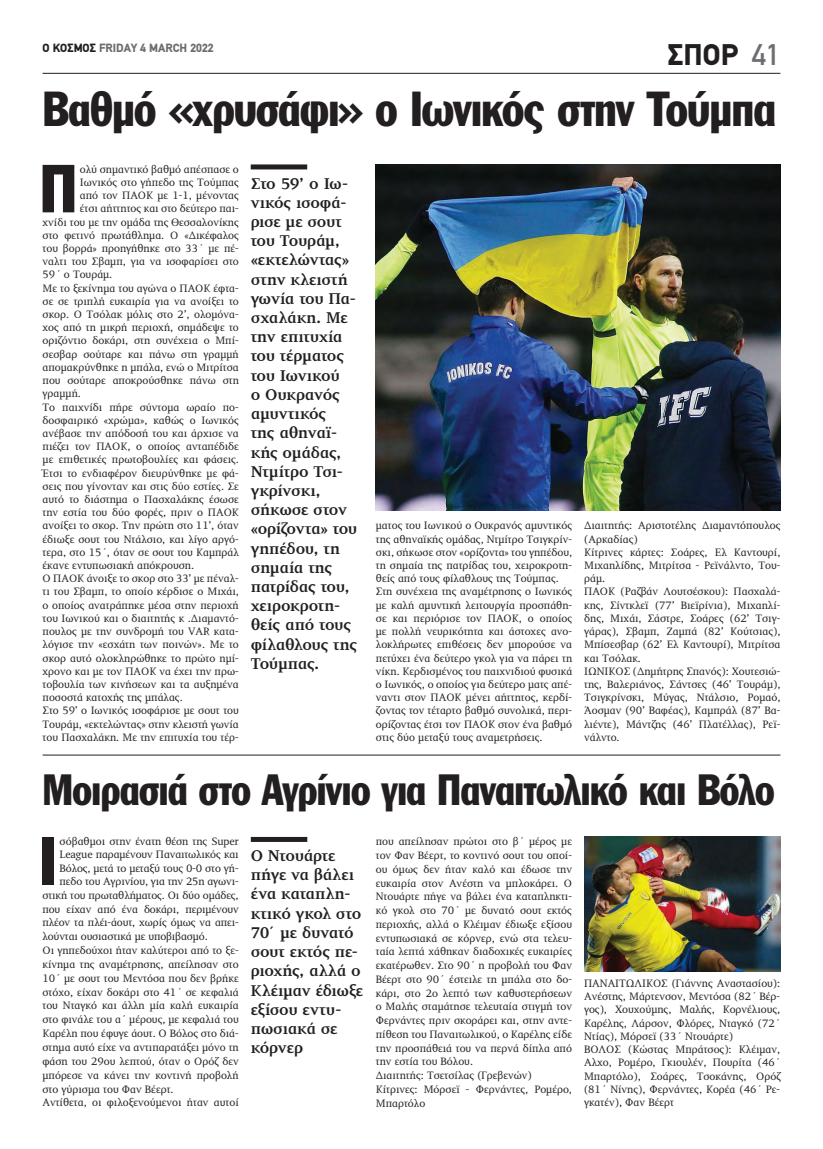
<style>
.page{position:relative;width:823px;height:1149px;background:#fff}
.page>*{position:absolute;margin:0;border:0;box-sizing:border-box;transform-origin:0 0}
.t1{font:66.6px "Franklin Gothic Greek Cond";color:#231f20}
.t2{font:48.3px "Franklin Gothic Greek Cond";letter-spacing:-.02em;color:#231f20}
.t3{font:43px "Franklin Gothic Greek Cond";letter-spacing:-.015em;color:#231f20}
.t4{font:900 30px "PF Din Text";color:#231f20}
.t5{font:700 16px/19.2px "PF Diplomat";letter-spacing:-.015em;color:#231f20}
.t6{font:900 12px "PF Din Text";color:#6c6d70}
.t7{font:11px/13.2px "PF Diplomat";color:#231f20}
.s1{color:#231f20}
.s2{font-weight:500;color:#6c6d70}
</style>
<div class="page">
<hr style="left:43px;top:73px;width:737px;height:1px;background:#231f20">
<div style="left:251px;top:836px;width:56px;height:5px;background:#231f20"></div>
<div style="left:250px;top:164px;width:57px;height:5px;background:#231f20"></div>
<img style="left:375px;top:164px;width:404px;height:346px">
<img style="left:584px;top:836px;width:195px;height:135px">
<hr style="left:43px;top:754px;width:737px;height:1px;background:#231f20">
<p class="t6" style="left:43px;top:40px;width:172px"><span class="s1">Ο ΚΟΣΜΟΣ</span> FRIDAY 4 MARCH 2022</p>
<h3 class="t4" style="left:667px;top:37px;width:114px">ΣΠΟΡ <span class="s2">41</span></h3>
<h2 class="t2" style="left:43px;top:81px;width:734px">Βαθμό «χρυσάφι» ο Ιωνικός στην Τούμπα</h2>
<h1 class="t1" style="left:40px;top:151px;width:39px">Π</h1>
<p class="t7" style="left:80px;top:163px;width:160px">ολύ σημαντικό βαθμό απέσπασε ο</p>
<p class="t7" style="left:80px;top:176px;width:160px">Ιωνικός στο γήπεδο της Τούμπας</p>
<p class="t7" style="left:80px;top:189px;width:160px">από τον ΠΑΟΚ με 1-1, μένοντας</p>
<p class="t7" style="left:80px;top:202px;width:160px">έτσι αήττητος και στο δεύτερο παι-</p>
<p class="t7" style="left:43px;top:215px;width:198px">χνίδι του με την ομάδα της Θεσσαλονίκης</p>
<p class="t7" style="left:43px;top:229px;width:198px">στο φετινό πρωτάθλημα. Ο «Δικέφαλος</p>
<p class="t7" style="left:43px;top:242px;width:198px">του βορρά» προηγήθηκε στο 33΄ με πέ-</p>
<p class="t7" style="left:43px;top:255px;width:198px">ναλτι του Σβαμπ, για να ισοφαρίσει στο</p>
<p class="t7" style="left:43px;top:268px;width:71px">59΄ ο Τουράμ.</p>
<p class="t7" style="left:43px;top:281px;width:198px">Με το ξεκίνημα του αγώνα ο ΠΑΟΚ έφτα-</p>
<p class="t7" style="left:43px;top:295px;width:198px">σε σε τριπλή ευκαιρία για να ανοίξει το</p>
<p class="t7" style="left:43px;top:308px;width:198px">σκορ. Ο Τσόλακ μόλις στο 2’, ολομόνα-</p>
<p class="t7" style="left:43px;top:321px;width:198px">χος από τη μικρή περιοχή, σημάδεψε το</p>
<p class="t7" style="left:43px;top:334px;width:198px">οριζόντιο δοκάρι, στη συνέχεια ο Μπί-</p>
<p class="t7" style="left:43px;top:347px;width:198px">σεσβαρ σούταρε και πάνω στη γραμμή</p>
<p class="t7" style="left:43px;top:361px;width:198px">απομακρύνθηκε η μπάλα, ενώ ο Μιτρίτσα</p>
<p class="t7" style="left:43px;top:374px;width:198px">που σούταρε αποκρούσθηκε πάνω στη</p>
<p class="t7" style="left:43px;top:387px;width:40px">γραμμή.</p>
<p class="t7" style="left:43px;top:400px;width:198px">Το παιχνίδι πήρε σύντομα ωραίο πο-</p>
<p class="t7" style="left:43px;top:413px;width:198px">δοσφαιρικό «χρώμα», καθώς ο Ιωνικός</p>
<p class="t7" style="left:43px;top:427px;width:198px">ανέβασε την απόδοσή του και άρχισε να</p>
<p class="t7" style="left:43px;top:440px;width:198px">πιέζει τον ΠΑΟΚ, ο οποίος ανταπέδιδε</p>
<p class="t7" style="left:43px;top:453px;width:198px">με επιθετικές πρωτοβουλίες και φάσεις.</p>
<p class="t7" style="left:43px;top:466px;width:198px">Έτσι το ενδιαφέρον διευρύνθηκε με φά-</p>
<p class="t7" style="left:43px;top:479px;width:198px">σεις που γίνονταν και στις δύο εστίες. Σε</p>
<p class="t7" style="left:43px;top:493px;width:198px">αυτό το διάστημα ο Πασχαλάκης έσωσε</p>
<p class="t7" style="left:43px;top:506px;width:198px">την εστία του δύο φορές, πριν ο ΠΑΟΚ</p>
<p class="t7" style="left:43px;top:519px;width:198px">ανοίξει το σκορ. Την πρώτη στο 11’, όταν</p>
<p class="t7" style="left:43px;top:532px;width:198px">έδιωξε σουτ του Ντάλσιο, και λίγο αργό-</p>
<p class="t7" style="left:43px;top:545px;width:198px">τερα, στο 15΄, όταν σε σουτ του Καμπράλ</p>
<p class="t7" style="left:43px;top:559px;width:153px">έκανε εντυπωσιακή απόκρουση.</p>
<p class="t7" style="left:43px;top:572px;width:198px">Ο ΠΑΟΚ άνοιξε το σκορ στο 33’ με πέναλ-</p>
<p class="t7" style="left:43px;top:585px;width:198px">τι του Σβαμπ, το οποίο κέρδισε ο Μιχάι,</p>
<p class="t7" style="left:43px;top:598px;width:198px">ο οποίος ανατράπηκε μέσα στην περιοχή</p>
<p class="t7" style="left:43px;top:611px;width:198px">του Ιωνικού και ο διαιτητής κ .Διαμαντό-</p>
<p class="t7" style="left:43px;top:625px;width:198px">πουλος με την συνδρομή του VAR κατα-</p>
<p class="t7" style="left:43px;top:638px;width:198px">λόγισε την «εσχάτη των ποινών». Με το</p>
<p class="t7" style="left:43px;top:651px;width:198px">σκορ αυτό ολοκληρώθηκε το πρώτο ημί-</p>
<p class="t7" style="left:43px;top:664px;width:198px">χρονο και με τον ΠΑΟΚ να έχει την πρω-</p>
<p class="t7" style="left:43px;top:677px;width:198px">τοβουλία των κινήσεων και τα αυξημένα</p>
<p class="t7" style="left:43px;top:691px;width:141px">ποσοστά κατοχής της μπάλας.</p>
<p class="t7" style="left:43px;top:704px;width:198px">Στο 59’ ο Ιωνικός ισοφάρισε με σουτ του</p>
<p class="t7" style="left:43px;top:717px;width:198px">Τουράμ, «εκτελώντας» στην κλειστή γωνία</p>
<p class="t7" style="left:43px;top:730px;width:198px">του Πασχαλάκη. Με την επιτυχία του τέρ-</p>
<p class="t5" style="left:250px;top:174px;width:108px">Στο 59’ ο Ιω&shy;νικός ισοφά&shy;ρισε με σουτ του Τουράμ, «εκτελώντας» στην κλειστή γωνία του Πα&shy;σχαλάκη. Με την επιτυχία του τέρματος του Ιωνικού<br>ο Ουκρανός αμυντικός<br>της αθηναϊ&shy;κής ομάδας,<br>Ντμίτρο Τσι&shy;γκρίνσκι, σήκωσε στον «ορίζοντα» του γηπέδου, τη σημαία της πατρίδας του, χειροκροτη&shy;θείς από τους φίλαθλους της<br>Τούμπας.</p>
<p class="t7" style="left:375px;top:519px;width:198px">ματος του Ιωνικού ο Ουκρανός αμυντικός της αθηναϊκής ομάδας, Ντμίτρο Τσιγκρίν&shy;σκι, σήκωσε στον «ορίζοντα» του γηπέδου, τη σημαία της πατρίδας του, χειροκροτη&shy;θείς από τους φίλαθλους της Τούμπας.<br>Στη συνέχεια της αναμέτρησης ο Ιωνικός με καλή αμυντική λειτουργία προσπάθη&shy;σε και περιόρισε τον ΠΑΟΚ, ο οποίος με πολλή νευρικότητα και άστοχες ανο&shy;λοκλήρωτες επιθέσεις δεν μπορούσε να πετύχει ένα δεύτερο γκολ για να πάρει τη νίκη. Κερδισμένος του παιχνιδιού φυσικά ο Ιωνικός, ο οποίος για δεύτερο ματς απέ&shy;ναντι στον ΠΑΟΚ μένει αήττητος, κερδί&shy;ζοντας τον τέταρτο βαθμό συνολικά, περι&shy;ορίζοντας έτσι τον ΠΑΟΚ στον ένα βαθμό στις δύο μεταξύ τους αναμετρήσεις.</p>
<p class="t7" style="left:584px;top:519px;width:198px">Διαιτητής: Αριστοτέλης Διαμαντόπουλος (Αρκαδίας)<br>Κίτρινες κάρτες: Σοάρες, Ελ Καντουρί,<br>Μιχαηλίδης, Μιτρίτσα - Ρεϊνάλντο, Του&shy;ράμ.<br>ΠΑΟΚ (Ραζβάν Λουτσέσκου): Πασχαλά&shy;κης, Σίντκλεϊ (77’ Βιεϊρίνια), Μιχαηλί&shy;δης, Μιχάι, Σάστρε, Σοάρες (62’ Τσιγ&shy;γάρας), Σβαμπ, Ζαμπά (82’ Κούτσιας),<br>Μπίσεσβαρ (62’ Ελ Καντουρί), Μιτρίτσα και Τσόλακ.<br>ΙΩΝΙΚΟΣ (Δημήτρης Σπανός): Χουτεσιώ&shy;της, Βαλεριάνος, Σάντσες (46’ Τουράμ),<br>Τσιγκρίνσκι, Μύγας, Ντάλσιο, Ρομαό,<br>Άοσμαν (90’ Βαφέας), Καμπράλ (87’ Βα&shy;λιέντε), Μάντζης (46’ Πλατέλλας), Ρεϊ&shy;νάλντο.</p>
<h3 class="t3" style="left:43px;top:765px;width:733px">Μοιρασιά στο Αγρίνιο για Παναιτωλικό και Βόλο</h3>
<p class="t7" style="left:375px;top:834px;width:198px;line-height:13.7px">που απείλησαν πρώτοι στο β΄ μέρος με τον Φαν Βέερτ, το κοντινό σουτ του οποί&shy;ου όμως δεν ήταν καλό και έδωσε την ευκαιρία στον Ανέστη να μπλοκάρει. Ο Ντουάρτε πήγε να βάλει ένα καταπληκτι&shy;κό γκολ στο 70΄ με δυνατό σουτ εκτός περιοχής, αλλά ο Κλέιμαν έδιωξε εξίσου εντυπωσιακά σε κόρνερ, ενώ στα τελευ&shy;ταία λεπτά χάθηκαν διαδοχικές ευκαιρίες εκατέρωθεν. Στο 90΄ η προβολή του Φαν Βέερτ στο 90΄ έστειλε τη μπάλα στο δο&shy;κάρι, στο 2ο λεπτό των καθυστερήσεων ο Μαλής σταμάτησε τελευταία στιγμή τον Φερνάντες πριν σκοράρει και, στην αντε&shy;πίθεση του Παναιτωλικού, ο Καρέλης είδε την προσπάθειά του να περνά δίπλα από την εστία του Βόλου.<br>Διαιτητής: Τσετσίλας (Γρεβενών)<br>Κίτρινες: Μόρσεϊ - Φερνάντες, Ρομέρο, Μπαρτόλο</p>
<h1 class="t1" style="left:39px;top:823px;width:19px">Ι</h1>
<p class="t7" style="left:60px;top:834px;width:180px">σόβαθμοι στην ένατη θέση της Super</p>
<h3 class="t5" style="left:251px;top:846px;width:114px">Ο Ντουάρτε πήγε να βάλει ένα καταπλη&shy;κτικό γκολ στο<br>70΄ με δυνατό σουτ εκτός πε&shy;ριοχής, αλλά ο<br>Κλέιμαν έδιωξε εξίσου εντυ&shy;πωσιακά σε κόρνερ</h3>
<p class="t7" style="left:60px;top:848px;width:180px">League παραμένουν Παναιτωλικός και</p>
<p class="t7" style="left:60px;top:861px;width:180px">Βόλος, μετά το μεταξύ τους 0-0 στο γή-</p>
<p class="t7" style="left:60px;top:874px;width:180px">πεδο του Αγρινίου, για την 25η αγωνι-</p>
<p class="t7" style="left:42px;top:888px;width:198px">στική του πρωταθλήματος. Οι δύο ομάδες,</p>
<p class="t7" style="left:42px;top:902px;width:198px">που είχαν από ένα δοκάρι, περιμένουν</p>
<p class="t7" style="left:42px;top:916px;width:198px">πλέον τα πλέι-άουτ, χωρίς όμως να απει-</p>
<p class="t7" style="left:42px;top:929px;width:167px">λούνται ουσιαστικά με υποβιβασμό.</p>
<p class="t7" style="left:42px;top:943px;width:198px">Οι γηπεδούχοι ήταν καλύτεροι από το ξε-</p>
<p class="t7" style="left:42px;top:957px;width:198px">κίνημα της αναμέτρησης, απείλησαν στο</p>
<p class="t7" style="left:42px;top:971px;width:198px">10΄ με σουτ του Μεντόσα που δεν βρήκε</p>
<p class="t7" style="left:42px;top:985px;width:198px">στόχο, είχαν δοκάρι στο 41΄ σε κεφαλιά</p>
<p class="t7" style="left:42px;top:999px;width:198px">του Νταγκό και άλλη μία καλή ευκαιρία</p>
<p class="t7" style="left:42px;top:1012px;width:198px">στο φινάλε του α΄ μέρους, με κεφαλιά του</p>
<p class="t7" style="left:42px;top:1026px;width:198px">Καρέλη που έφυγε άουτ. Ο Βόλος στο διά-</p>
<p class="t7" style="left:42px;top:1040px;width:198px">στημα αυτό είχε να αντιπαρατάξει μόνο τη</p>
<p class="t7" style="left:42px;top:1054px;width:198px">φάση του 29ου λεπτού, όταν ο Ορόζ δεν</p>
<p class="t7" style="left:42px;top:1068px;width:198px">μπόρεσε να κάνει την κοντινή προβολή</p>
<p class="t7" style="left:42px;top:1082px;width:133px">στο γύρισμα του Φαν Βέερτ.</p>
<p class="t7" style="left:42px;top:1095px;width:198px">Αντίθετα, οι φιλοξενούμενοι ήταν αυτοί</p>
<p class="t7" style="left:583px;top:976px;width:198px">ΠΑΝΑΙΤΩΛΙΚΟΣ (Γιάννης Αναστασίου):<br>Ανέστης, Μάρτενσον, Μεντόσα (82΄ Βέρ&shy;γος), Χουχούμης, Μαλής, Κορνέλιους, Καρέλης, Λάρσον, Φλόρες, Νταγκό (72΄ Ντίας), Μόρσεϊ (33΄ Ντουάρτε)<br>ΒΟΛΟΣ (Κώστας Μπράτσος): Κλέιμαν, Αλχο, Ρομέρο, Γκιουλέν, Πουρίτα (46΄ Μπαρτόλο), Σοάρες, Τσοκάνης, Ορόζ (81΄ Νίνης), Φερνάντες, Κορέα (46΄ Ρε&shy;γκατέν), Φαν Βέερτ</p>
</div>
